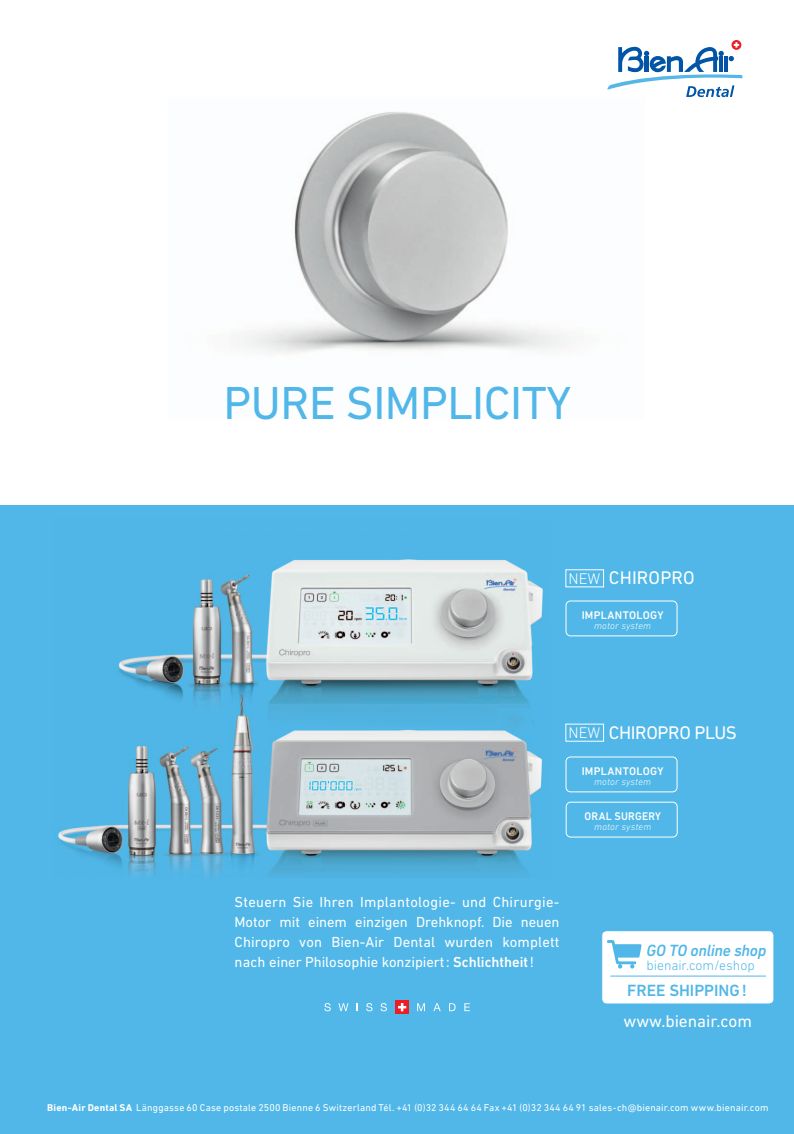
<style>
.page{position:relative;width:794px;height:1134px;background:#fff}
.page>*{position:absolute;margin:0;border:0;box-sizing:border-box;transform-origin:0 0}
.t1{font:47.1px "DIN Next LT Pro";letter-spacing:-.01em;color:#50b7e8}
.t2{font:18.6px "DIN Next LT Pro";letter-spacing:-.02em;color:#fff}
.t3{font:18.6px "DIN Next LT Pro";letter-spacing:.01em;color:#fff}
.t4{font:17.3px "DIN Next LT Pro";color:#fff}
.t5{font:italic 500 16.5px "DIN Next W1 G";letter-spacing:-.015em;color:#50b7e8}
.t6{font:500 16.5px "DIN Next W1 G";color:#50b7e8}
.t7{font:14.8px/20.2px "DIN Next LT Pro";letter-spacing:-.005em;color:#fff;text-align:justify}
.t8{font:300 13.8px "DIN Next W1 G";color:#50b7e8}
.t9{font:500 11.3px "DIN Next W1 G";letter-spacing:.02em;color:#fff}
.t10{font:500 11.3px "DIN Next W1 G";letter-spacing:.02em;color:#fff;scale:.95 1}
.t11{font:10px "DIN Next LT Pro";letter-spacing:.02em;color:#fff}
.t12{font:italic 300 9.7px "DIN Next W1 G";letter-spacing:.02em;color:#fff}
.s1{font-weight:300;font-size:15.7px}
.s2{font-weight:500}
.s3{font-weight:700}
</style>
<div class="page">
<div style="left:0;top:505px;width:794px;height:629px;background:#50b7e8"></div>
<img style="left:237px;top:111px;width:335px;height:242px">
<div style="left:395px;top:1001px;width:14px;height:13px;background:#ee1d23"></div>
<svg style="left:398px;top:1003px;width:8px;height:8px"></svg>
<svg style="left:324px;top:1003px;width:7px;height:8px"></svg>
<svg style="left:338px;top:1003px;width:10px;height:8px"></svg>
<svg style="left:366px;top:1003px;width:6px;height:8px"></svg>
<svg style="left:380px;top:1003px;width:7px;height:8px"></svg>
<svg style="left:417px;top:1003px;width:8px;height:8px"></svg>
<svg style="left:433px;top:1003px;width:8px;height:8px"></svg>
<svg style="left:449px;top:1003px;width:6px;height:8px"></svg>
<svg style="left:464px;top:1003px;width:6px;height:8px"></svg>
<div style="left:565px;top:569px;width:39px;height:18px;border:1px solid #fff"></div>
<div style="left:565px;top:724px;width:39px;height:18px;border:1px solid #fff"></div>
<svg style="left:731px;top:40px;width:10px;height:10px"></svg>
<svg style="left:607px;top:42px;width:135px;height:55px"></svg>
<div style="left:565px;top:600px;width:112px;height:36px;border:1px solid #fff;border-radius:5px"></div>
<div style="left:565px;top:756px;width:112px;height:36px;border:1px solid #fff;border-radius:5px"></div>
<div style="left:565px;top:802px;width:112px;height:35px;border:1px solid #fff;border-radius:5px"></div>
<img style="left:58px;top:559px;width:485px;height:316px">
<div style="left:601px;top:931px;width:173px;height:73px;background:#fff;border-radius:5px"></div>
<div style="left:601px;top:930px;width:173px;height:74px;border:1px solid #50b7e8;border-radius:5px"></div>
<svg style="left:607px;top:940px;width:34px;height:29px"></svg>
<hr style="left:610px;top:976px;width:156px;height:1px;background:#50b7e8">
<h1 class="t1" style="left:223px;top:384px;width:349px">PURE SIMPLICITY</h1>
<p class="t3" style="left:568px;top:571px;width:128px"><span class="s1">NEW</span> CHIROPRO</p>
<p class="t9" style="left:581px;top:609px;width:83px">IMPLANTOLOGY</p>
<p class="t12" style="left:594px;top:622px;width:58px">motor system</p>
<p class="t2" style="left:568px;top:725px;width:170px"><span class="s1">NEW</span> CHIROPRO PLUS</p>
<p class="t9" style="left:581px;top:765px;width:83px">IMPLANTOLOGY</p>
<p class="t12" style="left:594px;top:778px;width:58px">motor system</p>
<p class="t10" style="left:584px;top:810px;width:82px">ORAL SURGERY</p>
<p class="t12" style="left:594px;top:823px;width:58px">motor system</p>
<p class="t7" style="left:234px;top:893px;width:326px">Steuern Sie Ihren Implantologie- und Chirurgie-Motor mit einem einzigen Drehknopf. Die neuen Chiropro von Bien-Air Dental wurden komplett nach einer Philosophie konzipiert: <span class="s2">Schlichtheit</span>!</p>
<p class="t5" style="left:646px;top:944px;width:121px">GO TO online shop</p>
<p class="t8" style="left:646px;top:960px;width:110px">bienair.com/eshop</p>
<p class="t6" style="left:627px;top:980px;width:121px">FREE SHIPPING !</p>
<p class="t4" style="left:623px;top:1014px;width:130px">www.bienair.com</p>
<p class="t11" style="left:47px;top:1103px;width:723px"><span class="s3">Bien-Air Dental SA</span> Länggasse 60 Case postale 2500 Bienne 6 Switzerland Tél. +41 (0)32 344 64 64 Fax +41 (0)32 344 64 91 sales-ch@bienair.com www.bienair.com</p>
</div>
